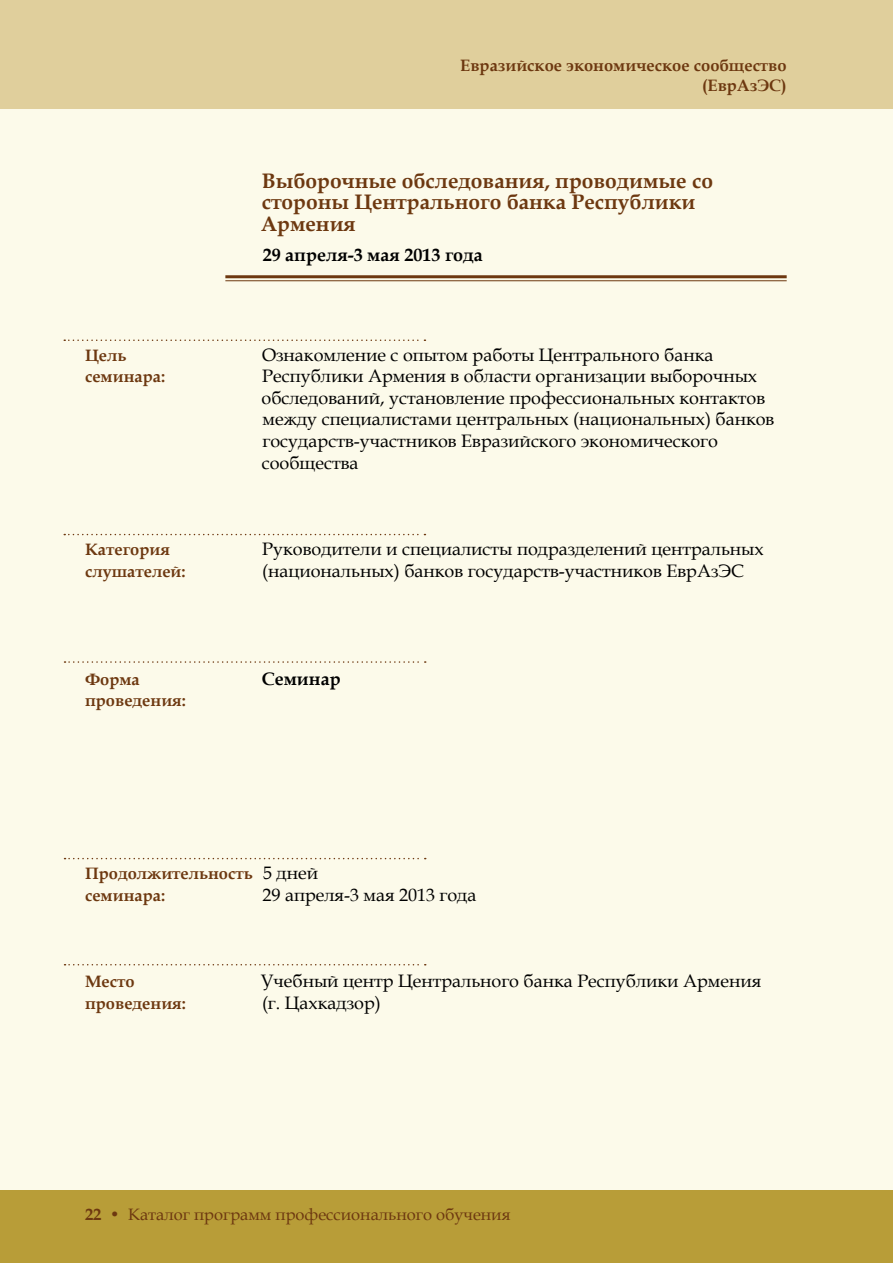
<style>
.page{position:relative;width:893px;height:1263px;background:#fcfaea}
.page>*{position:absolute;margin:0;border:0;box-sizing:border-box;transform-origin:0 0}
.t1{font:700 21px/21.6px "Book Antiqua";color:#6d3810}
.t2{font:18px/21.6px "Book Antiqua";color:#000}
.t3{font:700 18px "Book Antiqua";color:#000}
.t4{font:700 16.5px/21.6px "Book Antiqua";color:#6d3810}
.t5{font:16.5px "Book Antiqua";color:#6d3810}
.s1{font-weight:700}
</style>
<div class="page">
<div style="left:0;top:0;width:893px;height:108px;background:#e0cf9c"></div>
<hr style="left:225px;top:275px;width:562px;height:3px;background:#6d3810">
<hr style="left:225px;top:280px;width:562px;height:1px;background:#6d3810">
<div style="left:0;top:1191px;width:893px;height:72px;background:#b89d38"></div>
<svg style="left:64px;top:339px;width:361px;height:2px"></svg>
<svg style="left:64px;top:534px;width:361px;height:1px"></svg>
<svg style="left:65px;top:661px;width:361px;height:2px"></svg>
<svg style="left:65px;top:858px;width:361px;height:1px"></svg>
<svg style="left:65px;top:964px;width:361px;height:1px"></svg>
<p class="t4" style="left:460px;top:56px;width:328px;line-height:19.8px;text-align:right">Евразийское экономическое сообщество (ЕврАзЭС)</p>
<p class="t1" style="left:261px;top:170px;width:454px">Выборочные обследования, проводимые со стороны Центрального банка Республики<br>Армения</p>
<p class="t3" style="left:263px;top:243px;width:221px">29 апреля-3 мая 2013 года</p>
<p class="t4" style="left:85px;top:344px;width:82px">Цель семинара:</p>
<p class="t2" style="left:262px;top:343px;width:514px">Ознакомление с опытом работы Центрального банка Республики Армения в области организации выборочных обследований, установление профессиональных контактов между специалистами центральных (национальных) банков государств-участников Евразийского экономического сообщества</p>
<p class="t4" style="left:85px;top:539px;width:102px">Категория слушателей:</p>
<p class="t2" style="left:262px;top:538px;width:503px">Руководители и специалисты подразделений центральных (национальных) банков государств-участников ЕврАзЭС</p>
<p class="t4" style="left:85px;top:668px;width:102px">Форма проведения:</p>
<p class="t3" style="left:262px;top:666px;width:80px">Семинар</p>
<p class="t4" style="left:85px;top:863px;width:169px">Продолжительность семинара:</p>
<p class="t2" style="left:263px;top:862px;width:215px">5 дней<br>29 апреля-3 мая 2013 года</p>
<p class="t4" style="left:85px;top:971px;width:102px">Место проведения:</p>
<p class="t2" style="left:261px;top:970px;width:502px">Учебный центр Центрального банка Республики Армения (г. Цахкадзор)</p>
<p class="t5" style="left:85px;top:1203px;width:427px"><span class="s1">22</span> • Каталог программ профессионального обучения</p>
</div>
